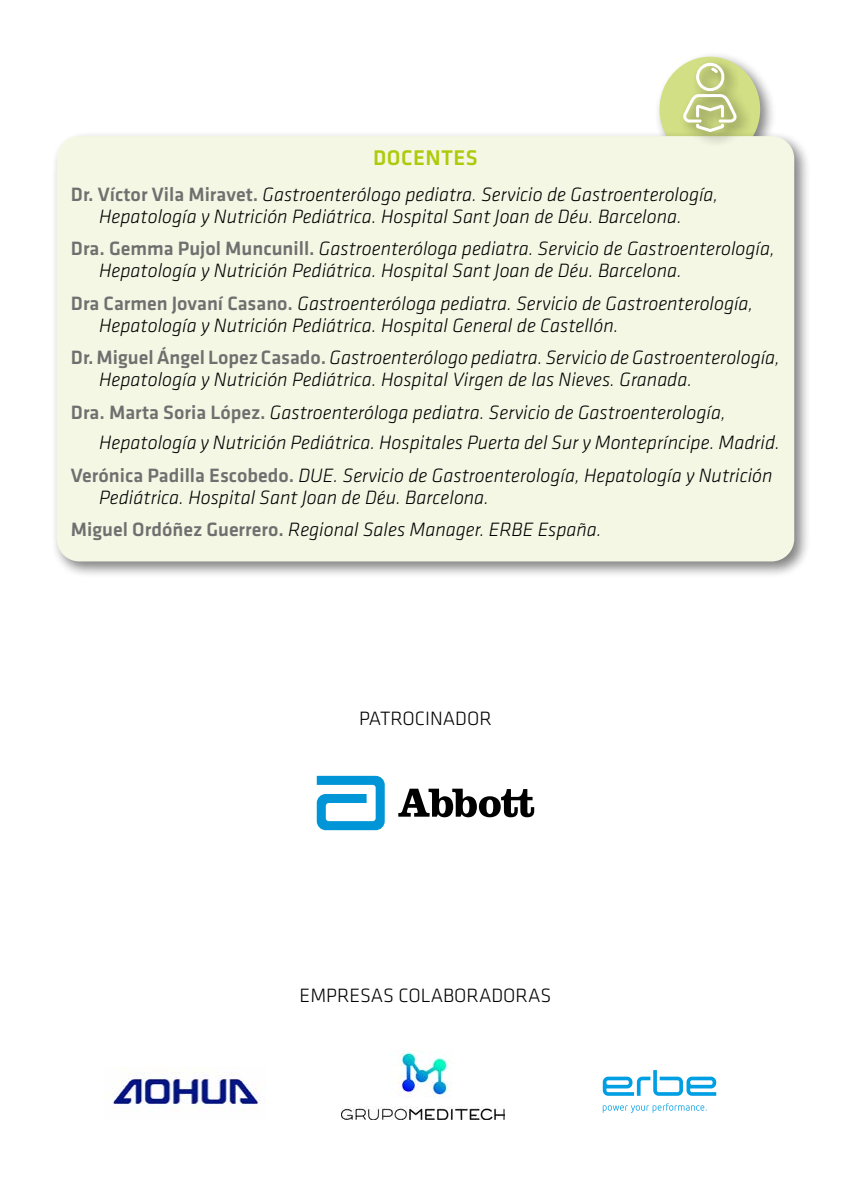
<style>
.page{position:relative;width:851px;height:1191px;background:#fff}
.page>*{position:absolute;margin:0;border:0;box-sizing:border-box;transform-origin:0 0}
.t1{font:500 22px "Klavika";letter-spacing:.02em;color:#afca0b}
.t2{font:italic 300 20px/22px "Klavika";color:#000}
.t3{font:300 20px "Klavika";color:#000}
.s1{font-weight:500;font-style:normal;color:#706f6f}
</style>
<div class="page">
<img style="left:106px;top:1072px;width:159px;height:40px">
<svg style="left:317px;top:776px;width:67px;height:54px"></svg>
<svg style="left:398px;top:788px;width:136px;height:29px"></svg>
<img style="left:341px;top:1050px;width:164px;height:70px">
<svg style="left:602px;top:1070px;width:114px;height:25px"></svg>
<svg style="left:602px;top:1103px;width:104px;height:9px"></svg>
<div style="left:653px;top:51px;width:123px;height:128px;background:#000;opacity:.5"></div>
<div style="left:659px;top:57px;width:101px;height:105px;background:#d3df84;border-radius:50%"></div>
<div style="left:51px;top:130px;width:760px;height:448px;background:#000;opacity:.5"></div>
<div style="left:57px;top:136px;width:737px;height:425px;background:#f4f7e4;border-radius:23px"></div>
<div style="left:678px;top:58px;width:75px;height:90px;background:#000;opacity:.5"></div>
<svg style="left:682px;top:63px;width:54px;height:69px"></svg>
<p class="t1" style="left:373px;top:146px;width:106px">DOCENTES</p>
<p class="t2" style="left:71px;top:183px;width:649px;text-align:center"><span class="s1">Dr. Víctor Vila Miravet.</span> Gastroenterólogo pediatra. Servicio de Gastroenterología,<br>Hepatología y Nutrición Pediátrica. Hospital Sant Joan de Déu. Barcelona.</p>
<p class="t2" style="left:99px;top:238px;width:677px;text-indent:-28px"><span class="s1">Dra. Gemma Pujol Muncunill.</span> Gastroenteróloga pediatra. Servicio de Gastroenterología,<br>Hepatología y Nutrición Pediátrica. Hospital Sant Joan de Déu. Barcelona.</p>
<p class="t2" style="left:99px;top:292px;width:655px;text-indent:-28px"><span class="s1">Dra Carmen Jovaní Casano.</span> Gastroenteróloga pediatra. Servicio de Gastroenterología,<br>Hepatología y Nutrición Pediátrica. Hospital General de Castellón.</p>
<p class="t2" style="left:99px;top:347px;width:682px;text-indent:-28px"><span class="s1">Dr. Miguel Ángel Lopez Casado.</span> Gastroenterólogo pediatra. Servicio de Gastroenterología,<br>Hepatología y Nutrición Pediátrica. Hospital Virgen de las Nieves. Granada.</p>
<p class="t2" style="left:99px;top:397px;width:682px;line-height:30.4px;text-indent:-28px"><span class="s1">Dra. Marta Soria López.</span> Gastroenteróloga pediatra. Servicio de Gastroenterología,<br>Hepatología y Nutrición Pediátrica. Hospitales Puerta del Sur y Montepríncipe. Madrid.</p>
<p class="t2" style="left:99px;top:464px;width:674px;text-indent:-28px"><span class="s1">Verónica Padilla Escobedo.</span> DUE. Servicio de Gastroenterología, Hepatología y Nutrición<br>Pediátrica. Hospital Sant Joan de Déu. Barcelona.</p>
<p class="t2" style="left:71px;top:519px;width:532px"><span class="s1">Miguel Ordóñez Guerrero.</span> Regional Sales Manager. ERBE España.</p>
<p class="t3" style="left:359px;top:707px;width:134px">PATROCINADOR</p>
<p class="t3" style="left:299px;top:984px;width:253px">EMPRESAS COLABORADORAS</p>
</div>
